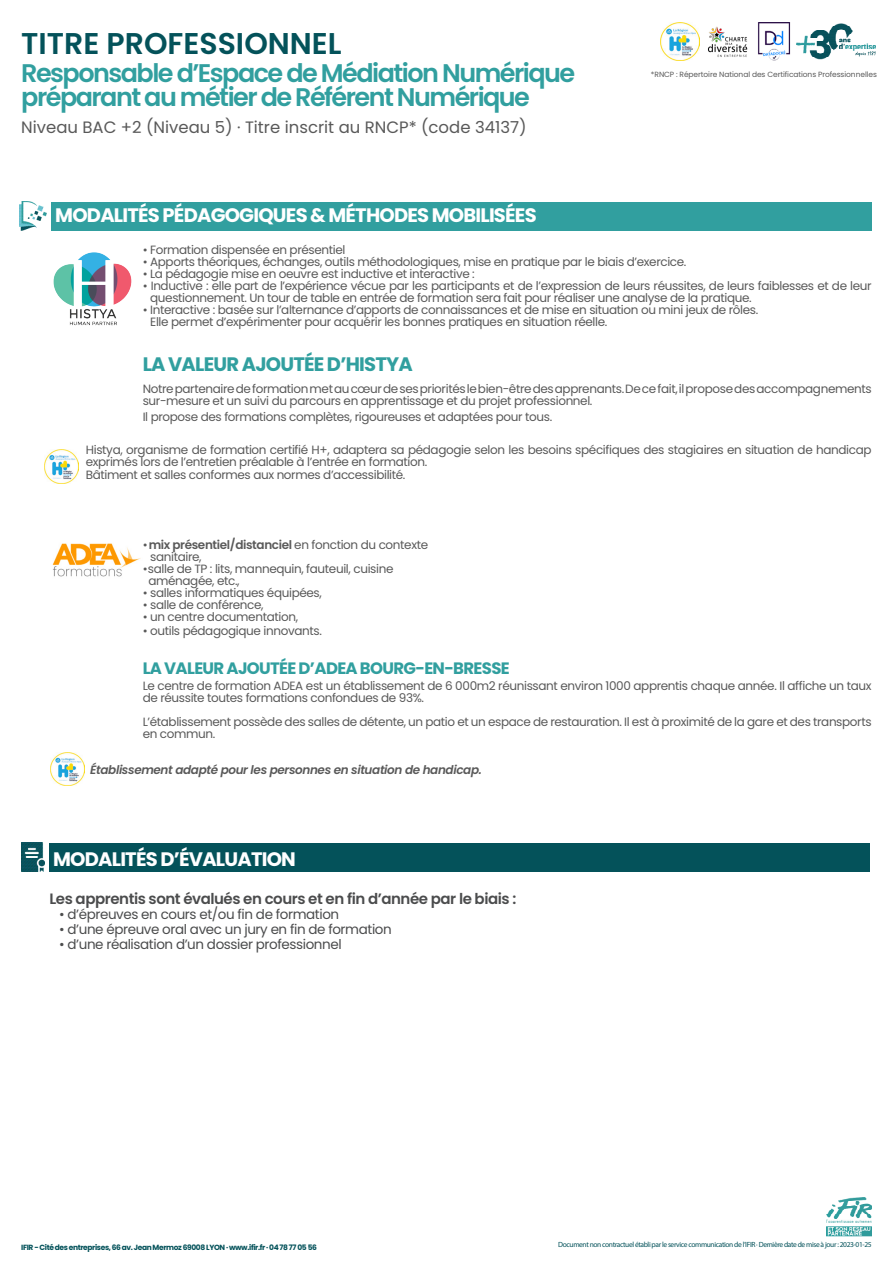
<style>
.page{position:relative;width:893px;height:1263px;background:#fff}
.page>*{position:absolute;margin:0;border:0;box-sizing:border-box;transform-origin:0 0}
.t1{font:600 30px "Poppins";color:#04525a}
.t2{font:600 25.5px/24px "Poppins";letter-spacing:-.06em;color:#319f9f}
.Poppins-bold{font:700 19.5px "Poppins";letter-spacing:-.04em;color:#fff}
.t3{font:700 19.5px "Poppins";letter-spacing:-.04em;color:#319f9f}
.t4{font:16.5px "Poppins";color:#595959}
.t5{font:700 16.5px "Poppins";letter-spacing:-.04em;color:#319f9f}
.t6{font:600 15px "Poppins";letter-spacing:-.03em;color:#4b4c4d}
.t7{font:13.5px "Poppins";letter-spacing:-.03em;color:#4b4c4d}
.t8{font:12px/12px "Poppins";letter-spacing:-.03em;color:#595959}
.t9{font:italic 600 12px "Poppins";letter-spacing:-.03em;color:#595959}
.t10{font:600 12px "Poppins";letter-spacing:-.03em;color:#595959}
.t11{font:7.5px "Myriad Pro";letter-spacing:-.05em;color:#04525a}
.t12{font:700 7.5px "Poppins";letter-spacing:-.05em;color:#04525a}
.t13{font:7.5px "Poppins";letter-spacing:-.01em;color:#595959}
.s1{font-weight:400}
</style>
<div class="page">
<img style="left:826px;top:1197px;width:46px;height:40px">
<img style="left:796px;top:23px;width:80px;height:37px">
<img style="left:708px;top:26px;width:40px;height:31px">
<img style="left:661px;top:22px;width:38px;height:39px">
<img style="left:758px;top:22px;width:33px;height:39px">
<div style="left:50px;top:843px;width:820px;height:29px;background:#04525a"></div>
<img style="left:21px;top:843px;width:23px;height:29px">
<img style="left:53px;top:252px;width:79px;height:74px">
<div style="left:52px;top:202px;width:820px;height:29px;background:#319f9f"></div>
<img style="left:20px;top:202px;width:27px;height:29px">
<img style="left:44px;top:450px;width:34px;height:33px">
<img style="left:52px;top:543px;width:89px;height:34px">
<img style="left:51px;top:752px;width:33px;height:34px">
<h1 class="t1" style="left:21px;top:26px;width:322px">TITRE PROFESSIONNEL</h1>
<h2 class="t2" style="left:21px;top:61px;width:555px">Responsable d’Espace de Médiation Numérique préparant au métier de Référent Numérique</h2>
<h3 class="t4" style="left:21px;top:118px;width:507px">Niveau BAC +2 (Niveau 5) · Titre inscrit au RNCP* (code 34137)</h3>
<p class="Poppins-bold" style="left:55px;top:204px;width:483px">MODALITÉS PÉDAGOGIQUES &amp; MÉTHODES MOBILISÉES</p>
<p class="t13" style="left:651px;top:70px;width:228px">*RNCP : Répertoire National des Certifications Professionnelles</p>
<p class="t8" style="left:143px;top:244px;width:204px">• Formation dispensée en présentiel</p>
<p class="t8" style="left:143px;top:256px;width:545px">• Apports théoriques, échanges, outils méthodologiques, mise en pratique par le biais d’exercice.</p>
<p class="t8" style="left:143px;top:268px;width:334px">• La pédagogie mise en oeuvre est inductive et interactive :</p>
<p class="t8" style="left:150px;top:280px;width:723px;text-indent:-8px">• Inductive : elle part de l’expérience vécue par les participants et de l’expression de leurs réussites, de leurs faiblesses et de leur questionnement. Un tour de table en entrée de formation sera fait pour réaliser une analyse de la pratique.</p>
<p class="t8" style="left:143px;top:304px;width:617px">• Interactive : basée sur l’alternance d’apports de connaissances et de mise en situation ou mini jeux de rôles.</p>
<p class="t8" style="left:150px;top:316px;width:459px">Elle permet d’expérimenter pour acquérir les bonnes pratiques en situation réelle.</p>
<p class="t3" style="left:143px;top:353px;width:272px">LA VALEUR AJOUTÉE D’HISTYA</p>
<p class="t8" style="left:143px;top:383px;width:731px">Notre partenaire de formation met au cœur de ses priorités le bien-être des apprenants. De ce fait, il propose des accompagnements sur-mesure et un suivi du parcours en apprentissage et du projet professionnel.</p>
<p class="t8" style="left:143px;top:411px;width:411px">Il propose des formations complètes, rigoureuses et adaptées pour tous.</p>
<p class="t8" style="left:86px;top:444px;width:787px">Histya, organisme de formation certifié H+, adaptera sa pédagogie selon les besoins spécifiques des stagiaires en situation de handicap exprimés lors de l’entretien préalable à l’entrée en formation.</p>
<p class="t8" style="left:86px;top:469px;width:321px">Bâtiment et salles conformes aux normes d’accessibilité.</p>
<p class="t10" style="left:143px;top:538px;width:287px"><span class="s1">•</span>mix présentiel/distanciel <span class="s1">en fonction du contexte</span></p>
<p class="t8" style="left:150px;top:551px;width:53px">sanitaire,</p>
<p class="t8" style="left:143px;top:563px;width:252px">•salle de TP : lits, mannequin, fauteuil, cuisine</p>
<p class="t8" style="left:148px;top:575px;width:93px">aménagée, etc.,</p>
<p class="t8" style="left:143px;top:587px;width:181px">• salles informatiques équipées,</p>
<p class="t8" style="left:143px;top:599px;width:122px">• salle de conférence,</p>
<p class="t8" style="left:143px;top:611px;width:157px">• un centre documentation,</p>
<p class="t8" style="left:143px;top:624px;width:181px">• outils pédagogique innovants.</p>
<p class="t5" style="left:143px;top:658px;width:369px">LA VALEUR AJOUTÉE D’ADEA BOURG-EN-BRESSE</p>
<p class="t8" style="left:143px;top:680px;width:730px">Le centre de formation ADEA est un établissement de 6 000m2 réunissant environ 1000 apprentis chaque année. Il affiche un taux de réussite toutes formations confondues de 93%.</p>
<p class="t8" style="left:143px;top:716px;width:730px">L’établissement possède des salles de détente, un patio et un espace de restauration. Il est à proximité de la gare et des transports en commun.</p>
<p class="t9" style="left:90px;top:763px;width:393px">Établissement adapté pour les personnes en situation de handicap.</p>
<p class="Poppins-bold" style="left:53px;top:848px;width:244px">MODALITÉS D’ÉVALUATION</p>
<p class="t6" style="left:50px;top:890px;width:468px">Les apprentis sont évalués en cours et en fin d’année par le biais :</p>
<p class="t7" style="left:59px;top:906px;width:282px">• d’épreuves en cours et/ou fin de formation</p>
<p class="t7" style="left:59px;top:921px;width:334px">• d’une épreuve oral avec un jury en fin de formation</p>
<p class="t7" style="left:59px;top:936px;width:284px">• d’une réalisation d’un dossier professionnel</p>
<p class="t12" style="left:21px;top:1242px;width:297px">IFIR - Cité des entreprises, 66 av. Jean Mermoz 69008 LYON · www.ifir.fr · 04 78 77 05 56</p>
<p class="t11" style="left:558px;top:1240px;width:315px">Document non contractuel établi par le service communication de l’IFIR · Dernière date de mise à jour : 2023-01-25</p>
</div>
